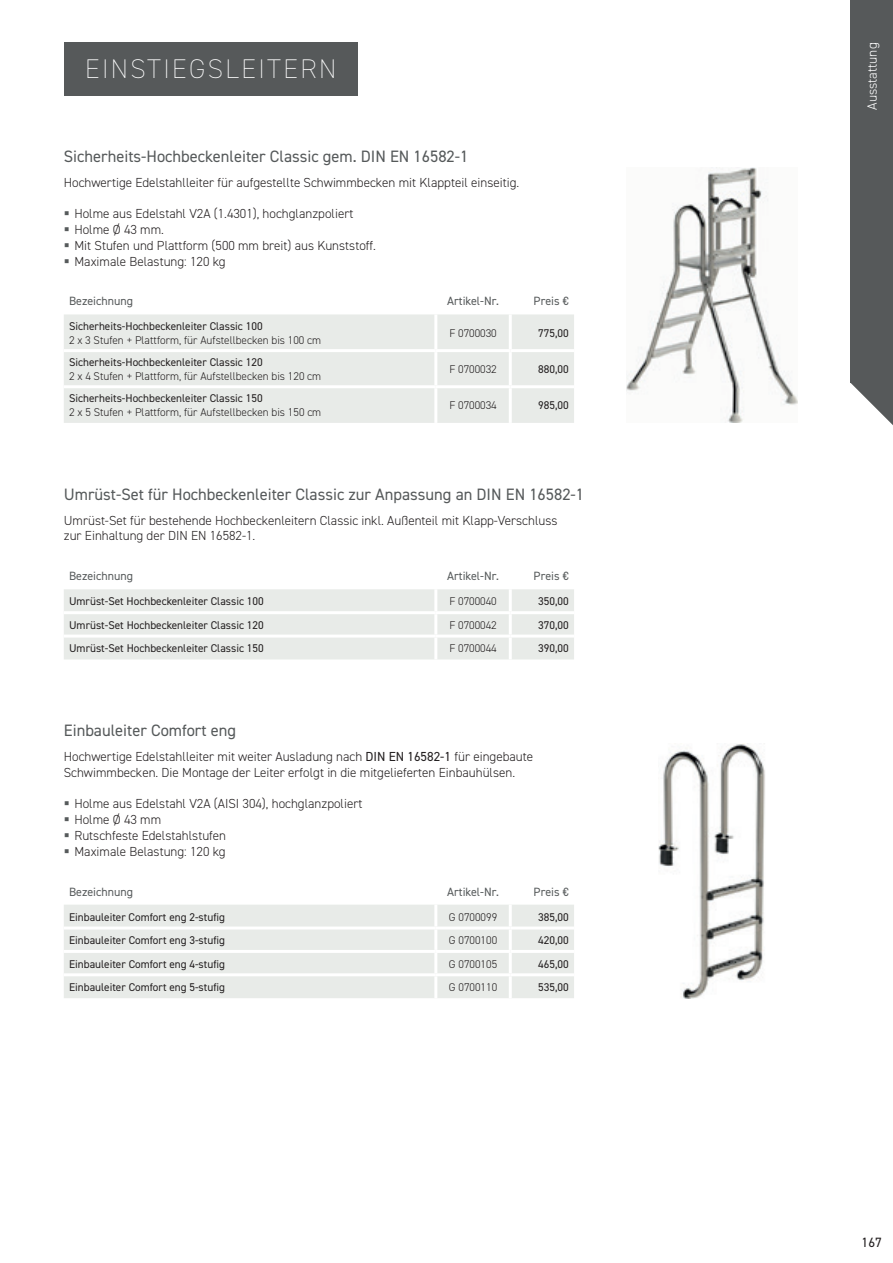
<style>
.page{position:relative;width:893px;height:1263px;background:#fff}
.page>*{position:absolute;margin:0;border:0;box-sizing:border-box;transform-origin:0 0}
.t1{font:200 27px "DIN2014";letter-spacing:.085em;color:#fff}
.t2{font:16.5px "DIN2014";color:#55595a}
.t3{font:300 13.5px "DIN2014";color:#fff}
.t4{font:13.5px "DIN2014";color:#231f20}
.t5{font:300 13.2px/15.8px "DIN2014";color:#231f20}
.t6{font:12px "DIN2014";color:#565a5b}
.t7{font:12px "DIN2014";color:#55595a}
.t8{font:11.25px "DIN2014";color:#231f20}
.t9{font:300 11.25px "DIN2014";color:#231f20}
.s1{font-weight:400}
</style>
<div class="page">
<div style="left:64px;top:905px;width:510px;height:93px;background:#e8ebe8"></div>
<hr style="left:434px;top:905px;width:3px;height:21px;background:#fff">
<hr style="left:509px;top:905px;width:3px;height:21px;background:#fff">
<hr style="left:434px;top:929px;width:3px;height:21px;background:#fff">
<hr style="left:509px;top:929px;width:3px;height:21px;background:#fff">
<hr style="left:434px;top:953px;width:3px;height:20px;background:#fff">
<hr style="left:509px;top:953px;width:3px;height:20px;background:#fff">
<hr style="left:434px;top:976px;width:3px;height:22px;background:#fff">
<hr style="left:509px;top:976px;width:3px;height:22px;background:#fff">
<hr style="left:64px;top:926px;width:372px;height:3px;background:#fff">
<hr style="left:436px;top:926px;width:74px;height:3px;background:#fff">
<hr style="left:510px;top:926px;width:64px;height:3px;background:#fff">
<hr style="left:64px;top:950px;width:372px;height:3px;background:#fff">
<hr style="left:436px;top:950px;width:74px;height:3px;background:#fff">
<hr style="left:510px;top:950px;width:64px;height:3px;background:#fff">
<hr style="left:64px;top:973px;width:372px;height:3px;background:#fff">
<hr style="left:436px;top:973px;width:74px;height:3px;background:#fff">
<hr style="left:510px;top:973px;width:64px;height:3px;background:#fff">
<div style="left:64px;top:589px;width:510px;height:70px;background:#e8ebe8"></div>
<hr style="left:434px;top:589px;width:3px;height:22px;background:#fff">
<hr style="left:509px;top:589px;width:3px;height:22px;background:#fff">
<hr style="left:434px;top:614px;width:3px;height:21px;background:#fff">
<hr style="left:509px;top:614px;width:3px;height:21px;background:#fff">
<hr style="left:434px;top:638px;width:3px;height:21px;background:#fff">
<hr style="left:509px;top:638px;width:3px;height:21px;background:#fff">
<hr style="left:64px;top:611px;width:372px;height:3px;background:#fff">
<hr style="left:436px;top:611px;width:74px;height:3px;background:#fff">
<hr style="left:510px;top:611px;width:64px;height:3px;background:#fff">
<hr style="left:64px;top:635px;width:372px;height:3px;background:#fff">
<hr style="left:436px;top:635px;width:74px;height:3px;background:#fff">
<hr style="left:510px;top:635px;width:64px;height:3px;background:#fff">
<div style="left:850px;top:0;width:43px;height:383px;background:#56595a"></div>
<svg style="left:851px;top:383px;width:42px;height:42px"></svg>
<div style="left:64px;top:314px;width:510px;height:109px;background:#e8ebe8"></div>
<hr style="left:434px;top:314px;width:3px;height:35px;background:#fff">
<hr style="left:509px;top:314px;width:3px;height:35px;background:#fff">
<hr style="left:64px;top:349px;width:372px;height:3px;background:#fff">
<hr style="left:436px;top:349px;width:74px;height:3px;background:#fff">
<hr style="left:434px;top:352px;width:3px;height:33px;background:#fff">
<hr style="left:510px;top:349px;width:64px;height:3px;background:#fff">
<hr style="left:509px;top:352px;width:3px;height:33px;background:#fff">
<hr style="left:64px;top:385px;width:372px;height:3px;background:#fff">
<hr style="left:436px;top:385px;width:74px;height:3px;background:#fff">
<hr style="left:434px;top:388px;width:3px;height:35px;background:#fff">
<hr style="left:510px;top:385px;width:64px;height:3px;background:#fff">
<hr style="left:509px;top:388px;width:3px;height:35px;background:#fff">
<div style="left:64px;top:43px;width:294px;height:53px;background:#56595a"></div>
<img style="left:627px;top:168px;width:171px;height:255px">
<img style="left:659px;top:743px;width:106px;height:255px">
<h1 class="t1" style="left:85px;top:53px;width:253px">EINSTIEGSLEITERN</h1>
<p class="t2" style="left:64px;top:146px;width:406px">Sicherheits-Hochbeckenleiter Classic gem. DIN EN 16582-1</p>
<p class="t5" style="left:64px;top:174px;width:457px">Hochwertige Edelstahlleiter für aufgestellte Schwimmbecken mit Klappteil einseitig.</p>
<p class="t5" style="left:74px;top:206px;width:303px">Holme aus Edelstahl V2A (1.4301), hochglanzpoliert Holme Ø 43 mm.<br>Mit Stufen und Plattform (500 mm breit) aus Kunststoff.<br>Maximale Belastung: 120 kg</p>
<p class="t7" style="left:69px;top:294px;width:65px">Bezeichnung</p>
<p class="t7" style="left:447px;top:294px;width:53px">Artikel-Nr.</p>
<p class="t7" style="left:534px;top:294px;width:37px">Preis €</p>
<p class="t8" style="left:69px;top:319px;width:195px">Sicherheits-Hochbeckenleiter Classic 100</p>
<p class="t9" style="left:69px;top:333px;width:254px">2 x 3 Stufen + Plattform, für Aufstellbecken bis 100 cm</p>
<p class="t9" style="left:449px;top:326px;width:49px">F 0700030</p>
<p class="t8" style="left:538px;top:326px;width:32px">775,00</p>
<p class="t8" style="left:69px;top:355px;width:195px">Sicherheits-Hochbeckenleiter Classic 120</p>
<p class="t9" style="left:69px;top:369px;width:254px">2 x 4 Stufen + Plattform, für Aufstellbecken bis 120 cm</p>
<p class="t8" style="left:69px;top:392px;width:195px">Sicherheits-Hochbeckenleiter Classic 150</p>
<p class="t9" style="left:69px;top:405px;width:254px">2 x 5 Stufen + Plattform, für Aufstellbecken bis 150 cm</p>
<p class="t9" style="left:449px;top:362px;width:49px">F 0700032</p>
<p class="t8" style="left:538px;top:362px;width:32px">880,00</p>
<p class="t9" style="left:449px;top:398px;width:49px">F 0700034</p>
<p class="t8" style="left:538px;top:398px;width:32px">985,00</p>
<p class="t2" style="left:64px;top:483px;width:522px">Umrüst-Set für Hochbeckenleiter Classic zur Anpassung an DIN EN 16582-1</p>
<p class="t5" style="left:64px;top:512px;width:495px">Umrüst-Set für bestehende Hochbeckenleitern Classic inkl. Außenteil mit Klapp-Verschluss zur Einhaltung der DIN EN 16582-1.</p>
<p class="t6" style="left:69px;top:568px;width:65px">Bezeichnung</p>
<p class="t6" style="left:447px;top:568px;width:53px">Artikel-Nr.</p>
<p class="t6" style="left:534px;top:568px;width:37px">Preis €</p>
<p class="t8" style="left:69px;top:594px;width:196px">Umrüst-Set Hochbeckenleiter Classic 100</p>
<p class="t9" style="left:449px;top:595px;width:49px">F 0700040</p>
<p class="t8" style="left:538px;top:594px;width:32px">350,00</p>
<p class="t8" style="left:69px;top:618px;width:196px">Umrüst-Set Hochbeckenleiter Classic 120</p>
<p class="t9" style="left:449px;top:618px;width:49px">F 0700042</p>
<p class="t8" style="left:538px;top:618px;width:32px">370,00</p>
<p class="t8" style="left:69px;top:641px;width:196px">Umrüst-Set Hochbeckenleiter Classic 150</p>
<p class="t9" style="left:449px;top:641px;width:49px">F 0700044</p>
<p class="t8" style="left:538px;top:641px;width:32px">390,00</p>
<p class="t2" style="left:64px;top:720px;width:174px">Einbauleiter Comfort eng</p>
<p class="t5" style="left:64px;top:749px;width:471px">Hochwertige Edelstahlleiter mit weiter Ausladung nach <span class="s1">DIN EN 16582-1</span> für eingebaute<br>Schwimmbecken. Die Montage der Leiter erfolgt in die mitgelieferten Einbauhülsen.</p>
<p class="t5" style="left:74px;top:796px;width:290px">Holme aus Edelstahl V2A (AISI 304), hochglanzpoliert<br>Holme Ø 43 mm<br>Rutschfeste Edelstahlstufen<br>Maximale Belastung: 120 kg</p>
<p class="t6" style="left:69px;top:884px;width:65px">Bezeichnung</p>
<p class="t6" style="left:447px;top:884px;width:53px">Artikel-Nr.</p>
<p class="t6" style="left:534px;top:884px;width:37px">Preis €</p>
<p class="t8" style="left:69px;top:910px;width:158px">Einbauleiter Comfort eng 2-stufig</p>
<p class="t9" style="left:449px;top:910px;width:50px">G 0700099</p>
<p class="t8" style="left:538px;top:910px;width:32px">385,00</p>
<p class="t8" style="left:69px;top:933px;width:158px">Einbauleiter Comfort eng 3-stufig</p>
<p class="t9" style="left:449px;top:933px;width:50px">G 0700100</p>
<p class="t8" style="left:538px;top:933px;width:32px">420,00</p>
<p class="t8" style="left:69px;top:956px;width:158px">Einbauleiter Comfort eng 4-stufig</p>
<p class="t9" style="left:449px;top:957px;width:50px">G 0700105</p>
<p class="t8" style="left:538px;top:956px;width:32px">465,00</p>
<p class="t8" style="left:69px;top:980px;width:158px">Einbauleiter Comfort eng 5-stufig</p>
<p class="t9" style="left:449px;top:980px;width:50px">G 0700110</p>
<p class="t8" style="left:538px;top:980px;width:32px">535,00</p>
<p class="t3" style="left:864px;top:110px;width:69px;rotate:-90deg">Ausstattung</p>
<p class="t4" style="left:862px;top:1234px;width:22px">167</p>
</div>
